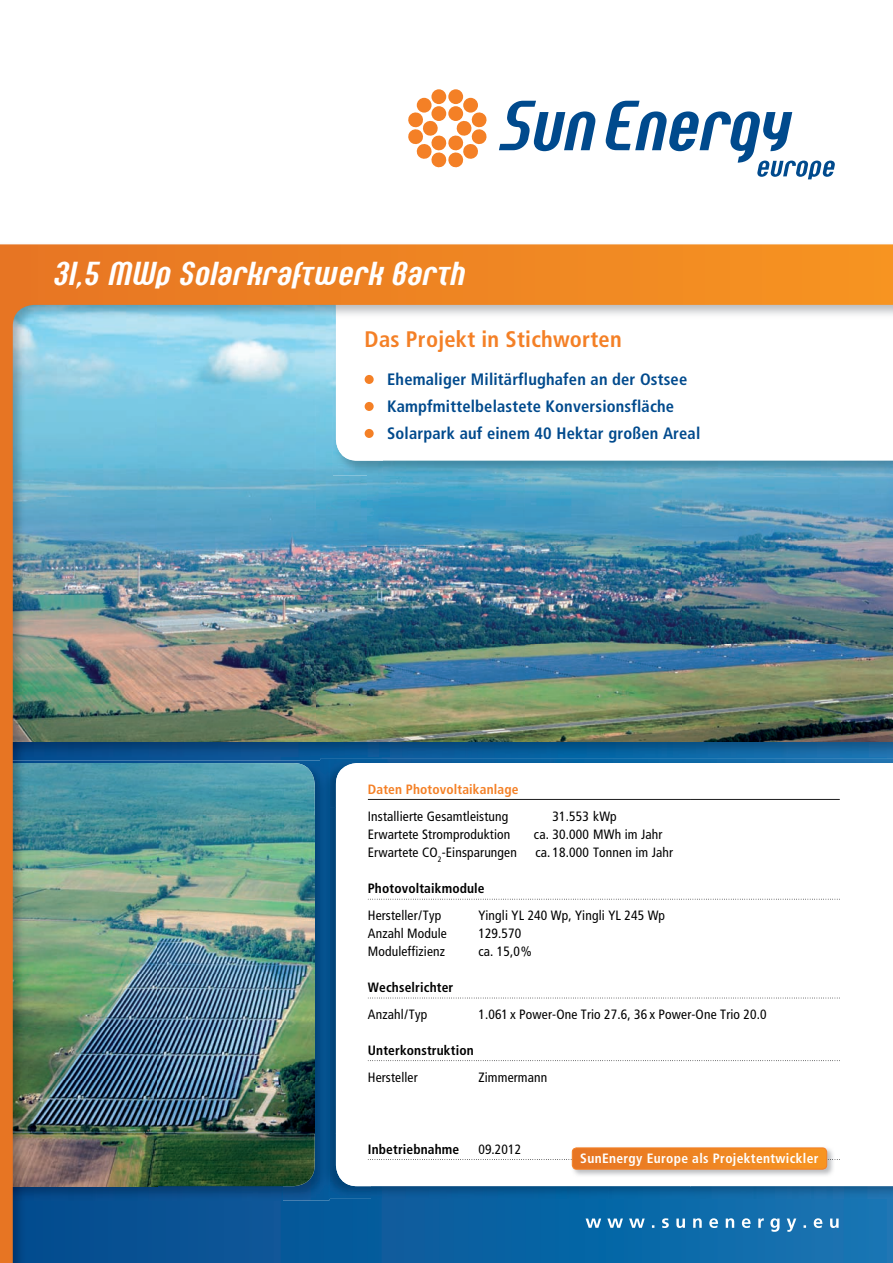
<style>
.page{position:relative;width:893px;height:1263px;background:#fff}
.page>*{position:absolute;margin:0;border:0;box-sizing:border-box;transform-origin:0 0}
.t1{font:italic 700 27px "Seebad LT Std";color:#fff}
.t2{font:700 condensed 22.5px "Frutiger";letter-spacing:.01em;color:#f48026}
.t3{font:700 condensed 16.5px/27px "Frutiger";letter-spacing:.01em;color:#004a8d}
.t4{font:condensed 13.5px "Frutiger";letter-spacing:.01em;color:#000001}
.t5{font:700 condensed 13.5px "Frutiger";letter-spacing:.01em;color:#000001}
.t6{font:700 condensed 13.5px "Frutiger";letter-spacing:.025em;color:#fff}
.t7{font:700 condensed 13.5px "Frutiger";letter-spacing:.01em;color:#f48026}
</style>
<div class="page">
<img style="left:0;top:244px;width:893px;height:1019px">
<div style="left:365px;top:375px;width:9px;height:9px;background:#f48026;border-radius:50%"></div>
<div style="left:365px;top:402px;width:9px;height:9px;background:#f48026;border-radius:50%"></div>
<div style="left:365px;top:429px;width:9px;height:9px;background:#f48026;border-radius:50%"></div>
<img style="left:570px;top:1146px;width:265px;height:31px">
<svg style="left:368px;top:1148px;width:472px;height:21px"></svg>
<div style="left:572px;top:1147px;width:255px;height:22px;border:1px solid #f48026;border-radius:4px"></div>
<div style="left:463px;top:98px;width:15px;height:15px;background:#f48026;border-radius:50%"></div>
<div style="left:417px;top:98px;width:15px;height:15px;background:#f48026;border-radius:50%"></div>
<div style="left:448px;top:89px;width:15px;height:15px;background:#f48026;border-radius:50%"></div>
<div style="left:431px;top:89px;width:15px;height:15px;background:#f48026;border-radius:50%"></div>
<svg style="left:448px;top:106px;width:15px;height:15px"></svg>
<svg style="left:431px;top:106px;width:15px;height:15px"></svg>
<svg style="left:408px;top:111px;width:79px;height:57px"></svg>
<svg style="left:606px;top:101px;width:229px;height:78px"></svg>
<svg style="left:499px;top:101px;width:96px;height:50px"></svg>
<h1 class="t1" style="left:53px;top:260px;width:414px">31,5 MWp Solarkraftwerk Barth</h1>
<h2 class="t2" style="left:365px;top:326px;width:259px">Das Projekt in Stichworten</h2>
<p class="t3" style="left:387px;top:365px;width:315px">Ehemaliger Militärflughafen an der Ostsee<br>Kampfmittelbelastete Konversionsfläche<br>Solarpark auf einem 40 Hektar großen Areal</p>
<p class="t7" style="left:368px;top:781px;width:152px">Daten Photovoltaikanlage</p>
<p class="t4" style="left:368px;top:809px;width:142px">Installierte Gesamtleistung</p>
<p class="t4" style="left:552px;top:809px;width:66px">31.553 kWp</p>
<p class="t4" style="left:368px;top:827px;width:144px">Erwartete Stromproduktion</p>
<p class="t4" style="left:534px;top:827px;width:130px">ca. 30.000 MWh im Jahr</p>
<p class="t4" style="left:368px;top:845px;width:151px">Erwartete CO<sub>2</sub>-Einsparungen</p>
<p class="t4" style="left:535px;top:845px;width:139px">ca. 18.000 Tonnen im Jahr</p>
<p class="t5" style="left:368px;top:880px;width:118px">Photovoltaikmodule</p>
<p class="t4" style="left:368px;top:908px;width:75px">Hersteller / Typ</p>
<p class="t4" style="left:478px;top:908px;width:188px">Yingli YL 240 Wp, Yingli YL 245 Wp</p>
<p class="t4" style="left:368px;top:926px;width:81px">Anzahl Module</p>
<p class="t4" style="left:478px;top:926px;width:44px">129.570</p>
<p class="t4" style="left:368px;top:944px;width:79px">Moduleffizienz</p>
<p class="t4" style="left:478px;top:944px;width:55px">ca. 15,0 %</p>
<p class="t5" style="left:368px;top:979px;width:87px">Wechselrichter</p>
<p class="t4" style="left:368px;top:1007px;width:61px">Anzahl / Typ</p>
<p class="t4" style="left:478px;top:1007px;width:290px">1.061 x Power-One Trio 27.6, 36 x Power-One Trio 20.0</p>
<p class="t5" style="left:368px;top:1042px;width:107px">Unterkonstruktion</p>
<p class="t4" style="left:368px;top:1070px;width:51px">Hersteller</p>
<p class="t4" style="left:478px;top:1070px;width:70px">Zimmermann</p>
<p class="t5" style="left:368px;top:1141px;width:93px">Inbetriebnahme</p>
<p class="t4" style="left:478px;top:1142px;width:44px">09.2012</p>
<p class="t6" style="left:580px;top:1150px;width:240px">SunEnergy Europe als Projektentwickler</p>
</div>
